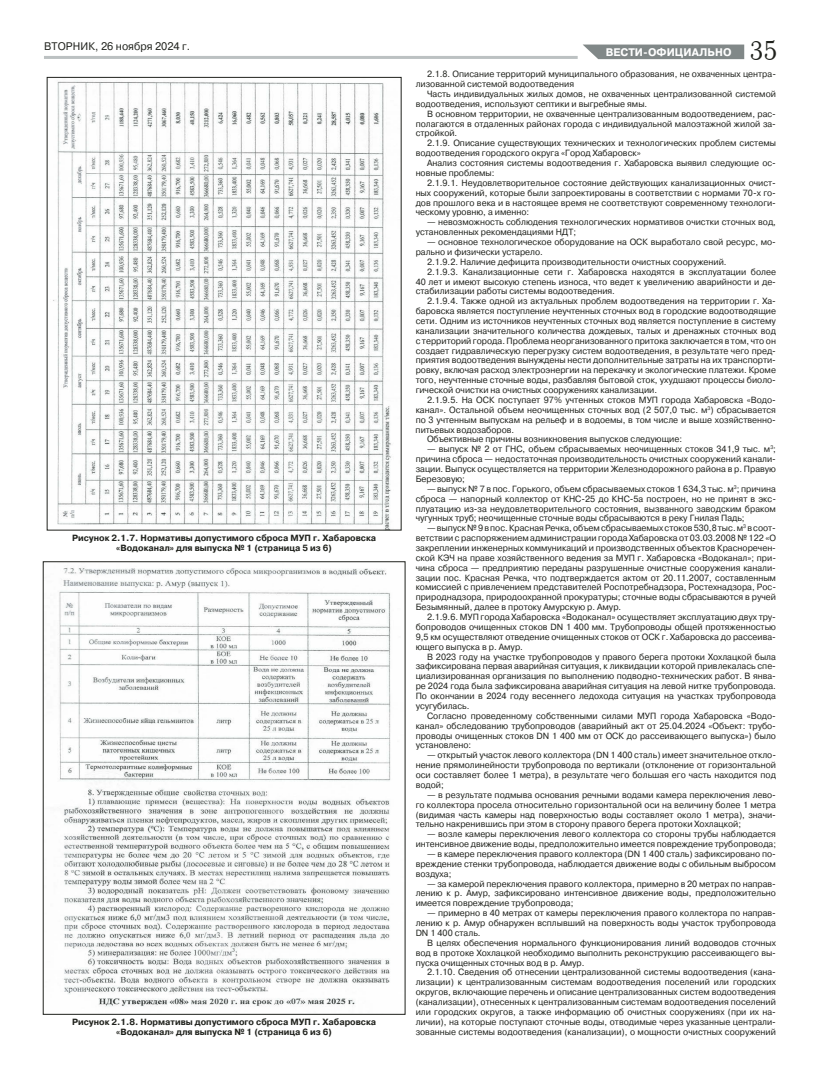
<style>
.page{position:relative;width:820px;height:1078px;background:#fff}
.page>*{position:absolute;margin:0;border:0;box-sizing:border-box;transform-origin:0 0}
.t1{font:27px "Antiqua";color:#20221d}
.t2{font:11px "Pragmatica";color:#20221d}
.t3{font:700 11px "Pragmatica";letter-spacing:.01em;color:#fff}
.t4{font:9px/9.9px "Pragmatica";color:#20221d;text-align:justify}
.t5{font:700 9px/10.3px "Pragmatica";color:#20221d;text-align:center}
.t6{font:9px/9.9px "Pragmatica";color:#20221d;text-align:right;scale:.96 1}
</style>
<div class="page">
<hr style="left:44px;top:56px;width:533px;height:3px;background:#bcc1c2">
<div style="left:583px;top:45px;width:161px;height:14px;background:#818888"></div>
<img style="left:53px;top:81px;width:338px;height:447px">
<img style="left:59px;top:568px;width:332px;height:439px">
<p class="t2" style="left:44px;top:40px;width:148px">ВТОРНИК, 26 ноября 2024 г.</p>
<p class="t5" style="left:72px;top:532px;width:305px">Рисунок 2.1.7. Нормативы допустимого сброса МУП г. Хабаровска «Водоканал» для выпуска № 1 (страница 5 из 6)</p>
<p class="t5" style="left:72px;top:1016px;width:305px">Рисунок 2.1.8. Нормативы допустимого сброса МУП г. Хабаровска «Водоканал» для выпуска № 1 (страница 6 из 6)</p>
<p class="t3" style="left:605px;top:45px;width:127px">ВЕСТИ-ОФИЦИАЛЬНО</p>
<h1 class="t1" style="left:749px;top:36px;width:29px">35</h1>
<p class="t4" style="left:415px;top:69px;width:361px;text-indent:11px">2.1.8. Описание территорий муниципального образования, не охваченных центра‑ лизованной системой водоотведения</p>
<p class="t4" style="left:415px;top:89px;width:361px;text-indent:11px">Часть индивидуальных жилых домов, не охваченных централизованной системой водоотведения, используют септики и выгребные ямы.</p>
<p class="t4" style="left:415px;top:109px;width:361px;text-indent:11px">В основном территории, не охваченные централизованным водоотведением, рас‑ полагаются в отдаленных районах города с индивидуальной малоэтажной жилой за‑ стройкой.</p>
<p class="t4" style="left:415px;top:138px;width:361px;text-indent:11px">2.1.9. Описание существующих технических и технологических проблем системы водоотведения городского округа «Город Хабаровск»</p>
<p class="t4" style="left:415px;top:158px;width:361px;text-indent:11px">Анализ состояния системы водоотведения г. Хабаровска выявил следующие ос‑ новные проблемы:</p>
<p class="t4" style="left:415px;top:178px;width:361px;text-indent:11px">2.1.9.1. Неудовлетворительное состояние действующих канализационных очист‑ ных сооружений, которые были запроектированы в соответствии с нормами 70‑х го‑ дов прошлого века и в настоящее время не соответствуют современному технологи‑ ческому уровню, а именно:</p>
<p class="t4" style="left:415px;top:217px;width:362px;text-indent:11px">— невозможность соблюдения технологических нормативов очистки сточных вод, установленных рекомендациями НДТ;</p>
<p class="t4" style="left:427px;top:237px;width:350px">— основное технологическое оборудование на ОСК выработало свой ресурс, мо‑</p>
<p class="t4" style="left:415px;top:247px;width:129px">рально и физически устарело.</p>
<p class="t4" style="left:427px;top:257px;width:301px">2.1.9.2. Наличие дефицита производительности очистных сооружений.</p>
<p class="t4" style="left:427px;top:267px;width:350px">2.1.9.3. Канализационные сети г. Хабаровска находятся в эксплуатации более</p>
<p class="t4" style="left:415px;top:276px;width:361px">40 лет и имеют высокую степень износа, что ведет к увеличению аварийности и де‑</p>
<p class="t4" style="left:415px;top:286px;width:201px">стабилизации работы системы водоотведения.</p>
<p class="t4" style="left:427px;top:296px;width:350px">2.1.9.4. Также одной из актуальных проблем водоотведения на территории г. Ха‑</p>
<p class="t4" style="left:415px;top:306px;width:361px">баровска является поступление неучтенных сточных вод в городские водоотводящие</p>
<p class="t4" style="left:415px;top:316px;width:361px">сети. Одним из источников неучтенных сточных вод является поступление в систему</p>
<p class="t4" style="left:415px;top:326px;width:362px">канализации значительного количества дождевых, талых и дренажных сточных вод</p>
<p class="t4" style="left:415px;top:336px;width:362px">с территорий города. Проблема неорганизованного притока заключается в том, что он</p>
<p class="t4" style="left:415px;top:345px;width:361px">создает гидравлическую перегрузку систем водоотведения, в результате чего пред‑</p>
<p class="t4" style="left:415px;top:355px;width:361px">приятия водоотведения вынуждены нести дополнительные затраты на их транспорти‑</p>
<p class="t4" style="left:415px;top:365px;width:361px">ровку, включая расход электроэнергии на перекачку и экологические платежи. Кроме</p>
<p class="t4" style="left:415px;top:375px;width:361px">того, неучтенные сточные воды, разбавляя бытовой сток, ухудшают процессы биоло‑</p>
<p class="t4" style="left:415px;top:385px;width:243px">гической очистки на очистных сооружениях канализации.</p>
<p class="t4" style="left:427px;top:395px;width:350px">2.1.9.5. На ОСК поступает 97% учтенных стоков МУП города Хабаровска «Водо‑</p>
<p class="t4" style="left:415px;top:405px;width:361px">канал». Остальной объем неочищенных сточных вод (2 507,0 тыс. м<sup>3</sup>) сбрасывается</p>
<p class="t4" style="left:415px;top:415px;width:360px">по 3 учтенным выпускам на рельеф и в водоемы, в том числе и выше хозяйственно-</p>
<p class="t4" style="left:415px;top:424px;width:100px">питьевых водозаборов.</p>
<p class="t4" style="left:427px;top:434px;width:256px">Объективные причины возникновения выпусков следующие:</p>
<p class="t4" style="left:415px;top:444px;width:362px;text-indent:11px">— выпуск № 2 от ГНС, объем сбрасываемых неочищенных стоков 341,9 тыс. м<sup>3</sup>; причина сброса — недостаточная производительность очистных сооружений канали‑ зации. Выпуск осуществляется на территории Железнодорожного района в р. Правую Березовую;</p>
<p class="t4" style="left:415px;top:484px;width:362px;text-indent:11px">— выпуск № 7 в пос. Горького, объем сбрасываемых стоков 1 634,3 тыс. м<sup>3</sup>; причина сброса — напорный коллектор от КНС-25 до КНС-5а построен, но не принят в экс‑ плуатацию из-за неудовлетворительного состояния, вызванного заводским браком чугунных труб; неочищенные сточные воды сбрасываются в реку Гнилая Падь;</p>
<p class="t4" style="left:415px;top:523px;width:362px;text-align:left;text-indent:11px">— выпуск №9 впос. Красная Речка, объем сбрасываемых стоков 530,8тыс. м<sup>3</sup> всоот‑ ветствии с распоряжением администрации города Хабаровска от 03.03.2008 № 122 «О закреплении инженерных коммуникаций и производственных объектов Красноречен‑ ской КЭЧ на праве хозяйственного ведения за МУП г. Хабаровска «Водоканал»; при‑ чина сброса — предприятию переданы разрушенные очистные сооружения канали‑ зации пос. Красная Речка, что подтверждается актом от 20.11.2007, составленным комиссией с привлечением представителей Роспотребнадзора, Ростехнадзора, Рос&shy;природнадзора, природоохранной прокуратуры; сточные воды сбрасываются в ручей Безымянный, далее в протоку Амурскую р. Амур.</p>
<p class="t4" style="left:415px;top:612px;width:361px;text-indent:11px">2.1.9.6. МУП города Хабаровска «Водоканал» осуществляет эксплуатацию двух тру‑ бопроводов очищенных стоков DN 1 400 мм. Трубопроводы общей протяженностью 9,5 км осуществляют отведение очищенных стоков от ОСК г. Хабаровска до рассеива‑ ющего выпуска в р. Амур.</p>
<p class="t4" style="left:415px;top:651px;width:362px;text-indent:11px">В 2023 году на участке трубопроводов у правого берега протоки Хохлацкой была зафиксирована первая аварийная ситуация, к ликвидации которой привлекалась спе‑ циализированная организация по выполнению подводно-технических работ. В янва‑ ре 2024 года была зафиксирована аварийная ситуация на левой нитке трубопровода.<br>По окончании в 2024 году весеннего ледохода ситуация на участках трубопровода усугубилась.</p>
<p class="t4" style="left:415px;top:710px;width:362px;text-indent:11px">Согласно проведенному собственными силами МУП города Хабаровска «Водо‑ канал» обследованию трубопроводов (аварийный акт от 25.04.2024 «Объект: трубо‑ проводы очищенных стоков DN 1 400 мм от ОСК до рассеивающего выпуска») было установлено:</p>
<p class="t4" style="left:415px;top:750px;width:362px;text-indent:11px">— открытый участок левого коллектора (DN 1 400 сталь) имеет значительное откло‑ нение прямолинейности трубопровода по вертикали (отклонение от горизонтальной оси составляет более 1 метра), в результате чего большая его часть находится под водой;</p>
<p class="t4" style="left:415px;top:789px;width:361px;text-indent:11px">— в результате подмыва основания речными водами камера переключения лево‑ го коллектора просела относительно горизонтальной оси на величину более 1 метра (видимая часть камеры над поверхностью воды составляет около 1 метра), значи‑ тельно накренившись при этом в сторону правого берега протоки Хохлацкой;</p>
<p class="t6" style="left:415px;top:829px;width:377px">— возле камеры переключения левого коллектора со стороны трубы наблюдается интенсивное движение воды, предположительно имеется повреждение трубопровода;</p>
<p class="t4" style="left:415px;top:848px;width:362px;text-indent:11px">— в камере переключения правого коллектора (DN 1 400 сталь) зафиксировано по‑ вреждение стенки трубопровода, наблюдается движение воды с обильным выбросом воздуха;</p>
<p class="t4" style="left:415px;top:878px;width:361px;text-indent:11px">— за камерой переключения правого коллектора, примерно в 20 метрах по направ‑ лению к р. Амур, зафиксировано интенсивное движение воды, предположительно имеется повреждение трубопровода;</p>
<p class="t4" style="left:415px;top:908px;width:362px;text-indent:11px">— примерно в 40 метрах от камеры переключения правого коллектора по направ‑ лению к р. Амур обнаружен всплывший на поверхность воды участок трубопровода DN 1 400 сталь.</p>
<p class="t4" style="left:415px;top:937px;width:362px;text-indent:11px">В целях обеспечения нормального функционирования линий водоводов сточных вод в протоке Хохлацкой необходимо выполнить реконструкцию рассеивающего вы‑ пуска очищенных сточных вод в р. Амур.</p>
<p class="t4" style="left:415px;top:967px;width:362px;text-indent:11px">2.1.10. Сведения об отнесении централизованной системы водоотведения (кана‑ лизации) к централизованным системам водоотведения поселений или городских округов, включающие перечень и описание централизованных систем водоотведения (канализации), отнесенных к централизованным системам водоотведения поселений или городских округов, а также информацию об очистных сооружениях (при их на‑ личии), на которые поступают сточные воды, отводимые через указанные централи‑ зованные системы водоотведения (канализации), о мощности очистных сооружений</p>
</div>
